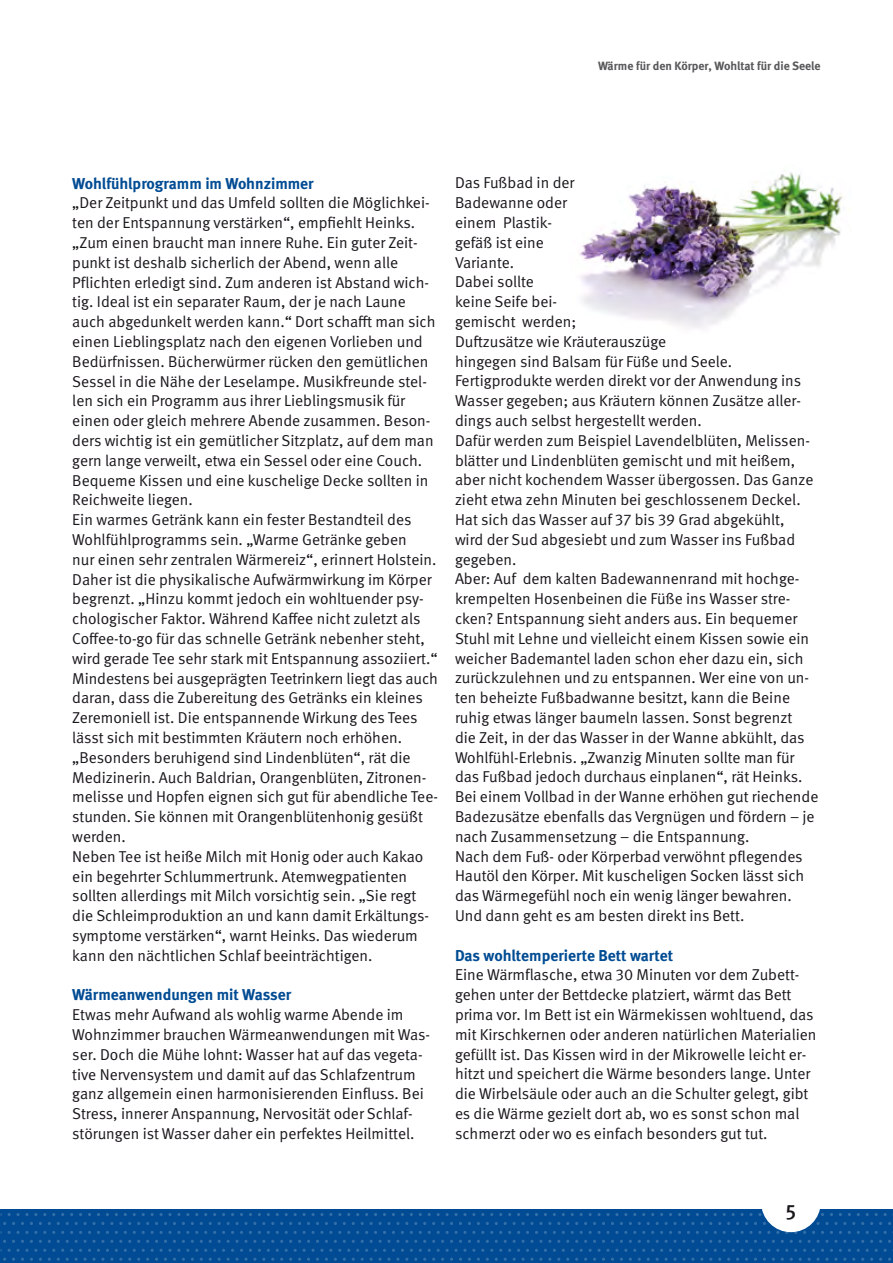
<style>
.page{position:relative;width:893px;height:1263px;background:#fff}
.page>*{position:absolute;margin:0;border:0;box-sizing:border-box;transform-origin:0 0}
.t1{font:500 21px "DGUV Meta";color:#1a171c}
.t2{font:15.75px/19.8px "DGUV Meta";color:#1a171c}
.t3{font:700 15.75px "DGUV Meta";color:#004b93}
.t4{font:700 12px "DGUV Meta";color:#58585a}
</style>
<div class="page">
<div style="left:0;top:1210px;width:893px;height:53px;background:#004b93"></div>
<svg style="left:656px;top:1222px;width:38px;height:3px"></svg>
<svg style="left:513px;top:1222px;width:38px;height:3px"></svg>
<svg style="left:361px;top:1222px;width:47px;height:3px"></svg>
<svg style="left:218px;top:1222px;width:38px;height:3px"></svg>
<svg style="left:75px;top:1222px;width:38px;height:3px"></svg>
<svg style="left:656px;top:1240px;width:38px;height:3px"></svg>
<svg style="left:513px;top:1240px;width:38px;height:3px"></svg>
<svg style="left:361px;top:1240px;width:47px;height:3px"></svg>
<svg style="left:218px;top:1240px;width:38px;height:3px"></svg>
<svg style="left:75px;top:1240px;width:38px;height:3px"></svg>
<svg style="left:723px;top:1213px;width:38px;height:3px"></svg>
<svg style="left:580px;top:1213px;width:38px;height:3px"></svg>
<svg style="left:437px;top:1213px;width:38px;height:3px"></svg>
<svg style="left:294px;top:1213px;width:38px;height:3px"></svg>
<svg style="left:151px;top:1213px;width:38px;height:3px"></svg>
<svg style="left:8px;top:1213px;width:38px;height:3px"></svg>
<svg style="left:723px;top:1231px;width:38px;height:3px"></svg>
<svg style="left:580px;top:1231px;width:38px;height:3px"></svg>
<svg style="left:437px;top:1231px;width:38px;height:3px"></svg>
<svg style="left:294px;top:1231px;width:38px;height:3px"></svg>
<svg style="left:151px;top:1231px;width:38px;height:3px"></svg>
<svg style="left:8px;top:1231px;width:38px;height:3px"></svg>
<svg style="left:544px;top:1249px;width:173px;height:12px"></svg>
<svg style="left:356px;top:1249px;width:187px;height:12px"></svg>
<svg style="left:182px;top:1249px;width:173px;height:12px"></svg>
<svg style="left:811px;top:1222px;width:26px;height:3px"></svg>
<svg style="left:799px;top:1240px;width:38px;height:3px"></svg>
<svg style="left:875px;top:1213px;width:18px;height:3px"></svg>
<svg style="left:875px;top:1231px;width:18px;height:3px"></svg>
<svg style="left:718px;top:1249px;width:175px;height:12px"></svg>
<div style="left:761px;top:1172px;width:60px;height:60px;background:#fff;border-radius:50%"></div>
<svg style="left:0;top:1249px;width:181px;height:12px"></svg>
<img style="left:579px;top:172px;width:264px;height:156px">
<p class="t4" style="left:598px;top:58px;width:224px">Wärme für den Körper, Wohltat für die Seele</p>
<p class="t3" style="left:72px;top:174px;width:243px">Wohlfühlprogramm im Wohnzimmer</p>
<p class="t2" style="left:72px;top:193px;width:367px">„Der Zeitpunkt und das Umfeld sollten die Möglichkei&shy;ten der Entspannung verstärken“, empfiehlt Heinks. „Zum einen braucht man innere Ruhe. Ein guter Zeit&shy;punkt ist deshalb sicherlich der Abend, wenn alle Pflichten erledigt sind. Zum anderen ist Abstand wich&shy;tig. Ideal ist ein separater Raum, der je nach Laune auch abgedunkelt werden kann.“ Dort schafft man sich einen Lieblingsplatz nach den eigenen Vorlieben und Bedürfnissen. Bücherwürmer rücken den gemütlichen Sessel in die Nähe der Leselampe. Musikfreunde stel&shy;len sich ein Programm aus ihrer Lieblingsmusik für einen oder gleich mehrere Abende zusammen. Beson&shy;ders wichtig ist ein gemütlicher Sitzplatz, auf dem man gern lange verweilt, etwa ein Sessel oder eine Couch.<br>Bequeme Kissen und eine kuschelige Decke sollten in Reichweite liegen.<br>Ein warmes Getränk kann ein fester Bestandteil des Wohlfühlprogramms sein. „Warme Getränke geben<br>nur einen sehr zentralen Wärmereiz“, erinnert Holstein.<br>Daher ist die physikalische Aufwärmwirkung im Körper begrenzt. „Hinzu kommt jedoch ein wohltuender psy&shy;chologischer Faktor. Während Kaffee nicht zuletzt als Coffee-to-go für das schnelle Getränk nebenher steht, wird gerade Tee sehr stark mit Entspannung assoziiert.“ Mindestens bei ausgeprägten Teetrinkern liegt das auch daran, dass die Zubereitung des Getränks ein kleines Zeremoniell ist. Die entspannende Wirkung des Tees lässt sich mit bestimmten Kräutern noch erhöhen. „Besonders beruhigend sind Lindenblüten“, rät die Medizinerin. Auch Baldrian, Orangenblüten, Zitronen&shy;melisse und Hopfen eignen sich gut für abendliche Tee&shy;stunden. Sie können mit Orangenblütenhonig gesüßt werden.<br>Neben Tee ist heiße Milch mit Honig oder auch Kakao ein begehrter Schlummertrunk. Atemwegpatienten sollten allerdings mit Milch vorsichtig sein. „Sie regt die Schleimproduktion an und kann damit Erkältungs&shy;symptome verstärken“, warnt Heinks. Das wiederum kann den nächtlichen Schlaf beeinträchtigen.</p>
<p class="t3" style="left:72px;top:985px;width:220px">Wärmeanwendungen mit Wasser</p>
<p class="t2" style="left:72px;top:1005px;width:359px">Etwas mehr Aufwand als wohlig warme Abende im Wohnzimmer brauchen Wärmeanwendungen mit Was&shy;ser. Doch die Mühe lohnt: Wasser hat auf das vegeta&shy;tive Nervensystem und damit auf das Schlafzentrum ganz allgemein einen harmonisierenden Einfluss. Bei Stress, innerer Anspannung, Nervosität oder Schlaf&shy;störungen ist Wasser daher ein perfektes Heilmittel.</p>
<p class="t2" style="left:455px;top:173px;width:365px">Das Fußbad in der<br>Badewanne oder<br>einem Plastik-<br>gefäß ist eine<br>Variante.<br>Dabei sollte<br>keine Seife bei-<br>gemischt werden;<br>Duftzusätze wie Kräuterauszüge<br>hingegen sind Balsam für Füße und Seele.<br>Fertigprodukte werden direkt vor der Anwendung ins Wasser gegeben; aus Kräutern können Zusätze aller&shy;dings auch selbst hergestellt werden.<br>Dafür werden zum Beispiel Lavendelblüten, Melissen&shy;blätter und Lindenblüten gemischt und mit heißem, aber nicht kochendem Wasser übergossen. Das Ganze zieht etwa zehn Minuten bei geschlossenem Deckel.<br>Hat sich das Wasser auf 37 bis 39 Grad abgekühlt,<br>wird der Sud abgesiebt und zum Wasser ins Fußbad gegeben.<br>Aber: Auf dem kalten Badewannenrand mit hochge&shy;krempelten Hosenbeinen die Füße ins Wasser stre&shy;cken? Entspannung sieht anders aus. Ein bequemer Stuhl mit Lehne und vielleicht einem Kissen sowie ein weicher Bademantel laden schon eher dazu ein, sich zurückzulehnen und zu entspannen. Wer eine von un&shy;ten beheizte Fußbadwanne besitzt, kann die Beine ruhig etwas länger baumeln lassen. Sonst begrenzt<br>die Zeit, in der das Wasser in der Wanne abkühlt, das Wohlfühl-Erlebnis. „Zwanzig Minuten sollte man für das Fußbad jedoch durchaus einplanen“, rät Heinks.<br>Bei einem Vollbad in der Wanne erhöhen gut riechende Badezusätze ebenfalls das Vergnügen und fördern – je nach Zusammensetzung – die Entspannung.<br>Nach dem Fuß- oder Körperbad verwöhnt pflegendes Hautöl den Körper. Mit kuscheligen Socken lässt sich das Wärmegefühl noch ein wenig länger bewahren.<br>Und dann geht es am besten direkt ins Bett.</p>
<p class="t3" style="left:455px;top:946px;width:220px">Das wohltemperierte Bett wartet</p>
<p class="t2" style="left:455px;top:965px;width:363px">Eine Wärmflasche, etwa 30 Minuten vor dem Zubett&shy;gehen unter der Bettdecke platziert, wärmt das Bett prima vor. Im Bett ist ein Wärmekissen wohltuend, das mit Kirschkernen oder anderen natürlichen Materialien gefüllt ist. Das Kissen wird in der Mikrowelle leicht er&shy;hitzt und speichert die Wärme besonders lange. Unter die Wirbelsäule oder auch an die Schulter gelegt, gibt es die Wärme gezielt dort ab, wo es sonst schon mal schmerzt oder wo es einfach besonders gut tut.</p>
<h1 class="t1" style="left:786px;top:1200px;width:12px">5</h1>
</div>
